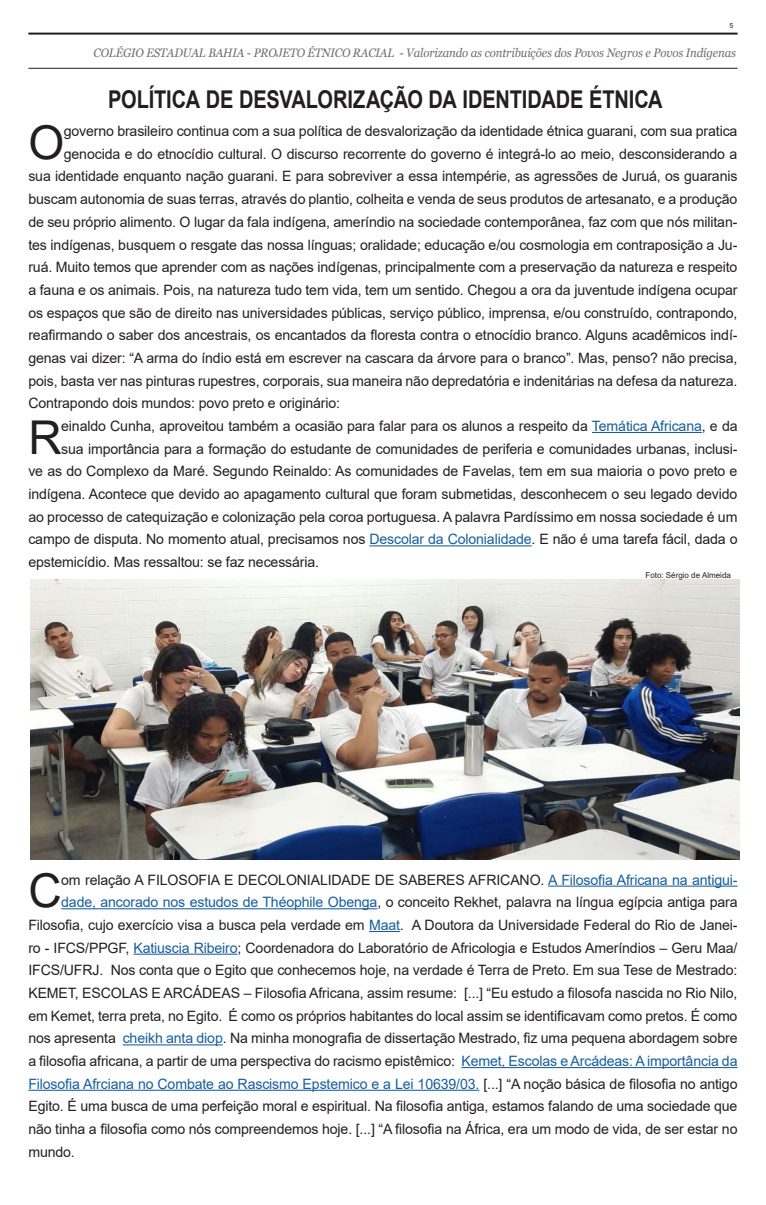
<style>
.page{position:relative;width:766px;height:1205px;background:#fff}
.page>*{position:absolute;margin:0;border:0;box-sizing:border-box;transform-origin:0 0}
._1st_Paragraph{font:46.6px "Arial";color:#231f20}
.t1{font:700 24.5px "Arial";letter-spacing:-.005em;color:#231f20;scale:.82 1}
._1st_Paragraph-2{font:14.3px "Arial";letter-spacing:-.01em;color:#231f20}
._1st_Paragraph-3{font:14.3px "Arial";letter-spacing:-.01em;color:#175d9e}
.t2{font:italic 12.2px "Georgia";letter-spacing:-.01em;color:#6c6d70;scale:.93 1}
.BT_____Main{font:8.2px "Arial";color:#231f20}
.t3{font:7px "Arial";color:#231f20}
.s1{color:#175d9e}
.s2{color:#231f20}
</style>
<div class="page">
<hr style="left:28px;top:33px;width:709px;height:2px;background:#231f20">
<hr style="left:28px;top:68px;width:709px;height:1px;background:#231f20">
<img style="left:30px;top:580px;width:709px;height:279px">
<hr style="left:591px;top:432px;width:110px;height:1px;background:#175d9e">
<hr style="left:369px;top:545px;width:162px;height:1px;background:#175d9e">
<hr style="left:548px;top:885px;width:189px;height:1px;background:#175d9e">
<hr style="left:61px;top:908px;width:316px;height:1px;background:#175d9e">
<hr style="left:369px;top:931px;width:31px;height:1px;background:#175d9e">
<hr style="left:133px;top:953px;width:104px;height:1px;background:#175d9e">
<hr style="left:123px;top:1044px;width:100px;height:1px;background:#175d9e">
<hr style="left:461px;top:1067px;width:276px;height:1px;background:#175d9e">
<hr style="left:28px;top:1089px;width:451px;height:2px;background:#175d9e">
<p class="t3" style="left:729px;top:21px;width:5px">5</p>
<p class="t2" style="left:93px;top:45px;width:692px">COLÉGIO ESTADUAL BAHIA - PROJETO ÉTNICO RACIAL - Valorizando as contribuições dos Povos Negros e Povos Indígenas</p>
<p class="t1" style="left:108px;top:82px;width:677px">POLÍTICA DE DESVALORIZAÇÃO DA IDENTIDADE ÉTNICA</p>
<p class="_1st_Paragraph" style="left:28px;top:110px;width:37px">O</p>
<p class="_1st_Paragraph-2" style="left:64px;top:121px;width:675px">governo brasileiro continua com a sua política de desvalorização da identidade étnica guarani, com sua pratica</p>
<p class="_1st_Paragraph-2" style="left:64px;top:144px;width:675px">genocida e do etnocídio cultural. O discurso recorrente do governo é integrá-lo ao meio, desconsiderando a</p>
<p class="_1st_Paragraph-2" style="left:28px;top:167px;width:710px">sua identidade enquanto nação guarani. E para sobreviver a essa intempérie, as agressões de Juruá, os guaranis</p>
<p class="_1st_Paragraph-2" style="left:28px;top:189px;width:710px">buscam autonomia de suas terras, através do plantio, colheita e venda de seus produtos de artesanato, e a produção</p>
<p class="_1st_Paragraph-2" style="left:28px;top:212px;width:710px">de seu próprio alimento. O lugar da fala indígena, ameríndio na sociedade contemporânea, faz com que nós militan-</p>
<p class="_1st_Paragraph-2" style="left:28px;top:235px;width:710px">tes indígenas, busquem o resgate das nossa línguas; oralidade; educação e/ou cosmologia em contraposição a Ju-</p>
<p class="_1st_Paragraph-2" style="left:28px;top:257px;width:710px">ruá. Muito temos que aprender com as nações indígenas, principalmente com a preservação da natureza e respeito</p>
<p class="_1st_Paragraph-2" style="left:28px;top:280px;width:710px">a fauna e os animais. Pois, na natureza tudo tem vida, tem um sentido. Chegou a ora da juventude indígena ocupar</p>
<p class="_1st_Paragraph-2" style="left:28px;top:303px;width:710px">os espaços que são de direito nas universidades públicas, serviço público, imprensa, e/ou construído, contrapondo,</p>
<p class="_1st_Paragraph-2" style="left:28px;top:325px;width:710px">reafirmando o saber dos ancestrais, os encantados da floresta contra o etnocídio branco. Alguns acadêmicos indí-</p>
<p class="_1st_Paragraph-2" style="left:28px;top:348px;width:710px">genas vai dizer: “A arma do índio está em escrever na cascara da árvore para o branco”. Mas, penso? não precisa,</p>
<p class="_1st_Paragraph-2" style="left:28px;top:371px;width:710px">pois, basta ver nas pinturas rupestres, corporais, sua maneira não depredatória e indenitárias na defesa da natureza.</p>
<p class="_1st_Paragraph-2" style="left:28px;top:393px;width:313px">Contrapondo dois mundos: povo preto e originário:</p>
<p class="_1st_Paragraph" style="left:28px;top:405px;width:35px">R</p>
<p class="_1st_Paragraph-2" style="left:61px;top:416px;width:677px">einaldo Cunha, aproveitou também a ocasião para falar para os alunos a respeito da <span class="s1">Temática Africana</span>, e da</p>
<p class="_1st_Paragraph-2" style="left:61px;top:439px;width:677px">sua importância para a formação do estudante de comunidades de periferia e comunidades urbanas, inclusi-</p>
<p class="_1st_Paragraph-2" style="left:28px;top:461px;width:710px">ve as do Complexo da Maré. Segundo Reinaldo: As comunidades de Favelas, tem em sua maioria o povo preto e</p>
<p class="_1st_Paragraph-2" style="left:28px;top:484px;width:710px">indígena. Acontece que devido ao apagamento cultural que foram submetidas, desconhecem o seu legado devido</p>
<p class="_1st_Paragraph-2" style="left:28px;top:507px;width:710px">ao processo de catequização e colonização pela coroa portuguesa. A palavra Pardíssimo em nossa sociedade é um</p>
<p class="_1st_Paragraph-2" style="left:28px;top:529px;width:710px">campo de disputa. No momento atual, precisamos nos <span class="s1">Descolar da Colonialidade</span>. E não é uma tarefa fácil, dada o</p>
<p class="_1st_Paragraph-2" style="left:28px;top:552px;width:292px">epstemicídio. Mas ressaltou: se faz necessária.</p>
<p class="BT_____Main" style="left:645px;top:570px;width:87px">Foto: Sérgio de Almeida</p>
<p class="_1st_Paragraph" style="left:28px;top:859px;width:35px">C</p>
<p class="_1st_Paragraph-2" style="left:61px;top:870px;width:677px">om relação A FILOSOFIA E DECOLONIALIDADE DE SABERES AFRICANO. <span class="s1">A Filosofia Africana na antigui-</span></p>
<p class="_1st_Paragraph-2" style="left:61px;top:892px;width:677px"><span class="s1">dade, ancorado nos estudos de Théophile Obenga</span>, o conceito Rekhet, palavra na língua egípcia antiga para</p>
<p class="_1st_Paragraph-2" style="left:28px;top:915px;width:710px">Filosofia, cujo exercício visa a busca pela verdade em <span class="s1">Maat</span>. A Doutora da Universidade Federal do Rio de Janei-</p>
<p class="_1st_Paragraph-2" style="left:28px;top:938px;width:710px">ro - IFCS/PPGF, <span class="s1">Katiuscia Ribeiro</span>; Coordenadora do Laboratório de Africologia e Estudos Ameríndios – Geru Maa/</p>
<p class="_1st_Paragraph-2" style="left:28px;top:960px;width:710px">IFCS/UFRJ. Nos conta que o Egito que conhecemos hoje, na verdade é Terra de Preto. Em sua Tese de Mestrado:</p>
<p class="_1st_Paragraph-2" style="left:28px;top:983px;width:710px">KEMET, ESCOLAS E ARCÁDEAS – Filosofia Africana, assim resume: [...] “Eu estudo a filosofa nascida no Rio Nilo,</p>
<p class="_1st_Paragraph-2" style="left:28px;top:1006px;width:710px">em Kemet, terra preta, no Egito. É como os próprios habitantes do local assim se identificavam como pretos. É como</p>
<p class="_1st_Paragraph-2" style="left:28px;top:1028px;width:710px">nos apresenta <span class="s1">cheikh anta diop</span>. Na minha monografia de dissertação Mestrado, fiz uma pequena abordagem sobre</p>
<p class="_1st_Paragraph-2" style="left:28px;top:1051px;width:710px">a filosofia africana, a partir de uma perspectiva do racismo epistêmico: <span class="s1">Kemet, Escolas e Arcádeas: A importância da</span></p>
<p class="_1st_Paragraph-3" style="left:28px;top:1074px;width:710px">Filosofia Afrciana no Combate ao Rascismo Epstemico e a Lei 10639/03. <span class="s2">[...] “A noção básica de filosofia no antigo</span></p>
<p class="_1st_Paragraph-2" style="left:28px;top:1096px;width:710px">Egito. É uma busca de uma perfeição moral e espiritual. Na filosofia antiga, estamos falando de uma sociedade que</p>
<p class="_1st_Paragraph-2" style="left:28px;top:1119px;width:710px">não tinha a filosofia como nós compreendemos hoje. [...] “A filosofia na África, era um modo de vida, de ser estar no</p>
<p class="_1st_Paragraph-2" style="left:28px;top:1142px;width:48px">mundo.</p>
</div>
